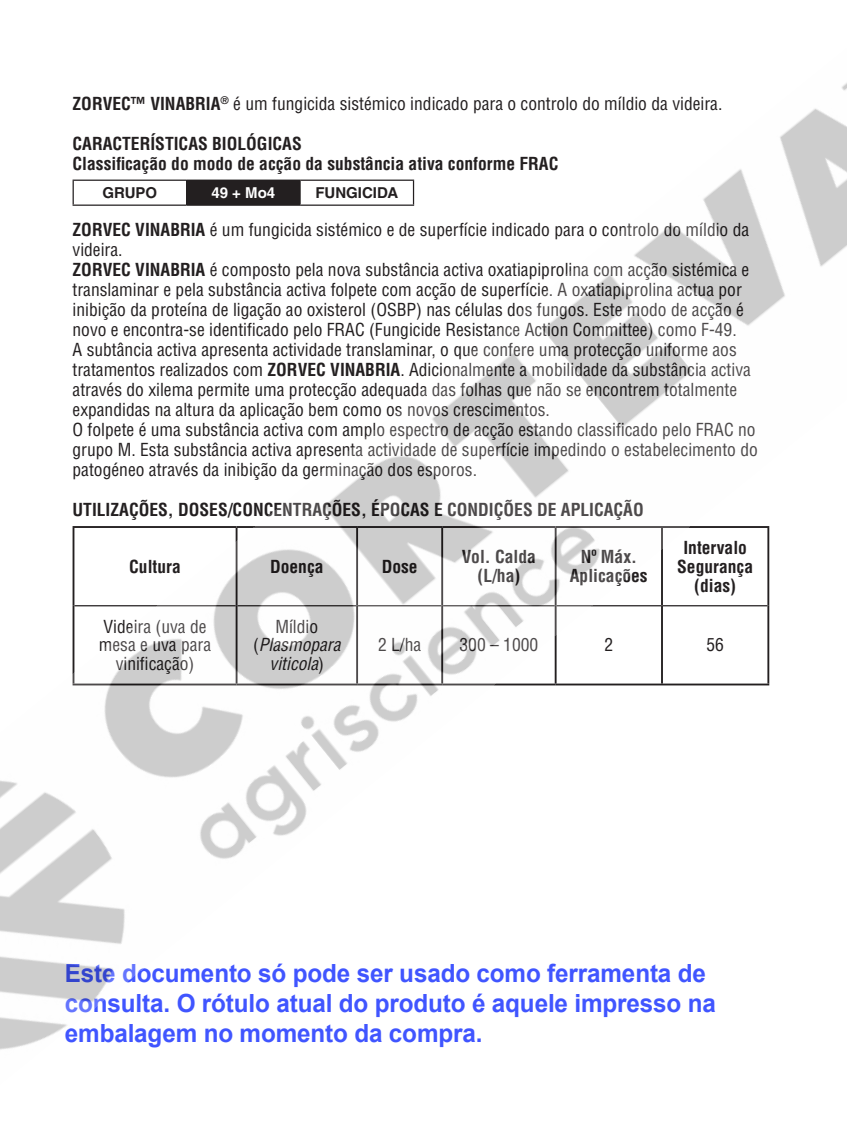
<style>
.page{position:relative;width:847px;height:1129px;background:#fff}
.page>*{position:absolute;margin:0;border:0;box-sizing:border-box;transform-origin:0 0}
.t1{font:700 25px/30px "Arial";letter-spacing:-.005em;color:#4055ff}
.Body_Text{font:condensed 17.5px/20px "Helvetica LT Std";color:#231f20}
.Body_Text-2{font:700 condensed 17.5px/19px "Helvetica LT Std";color:#231f20;text-align:center}
.t2{font:italic condensed 17.5px/19px "Helvetica LT Std";color:#231f20;text-align:center}
.t3{font:700 15px "Helvetica LT Std";color:#231f20}
.t4{font:700 15px "Helvetica LT Std";color:#fff}
.s1{font-weight:700}
.s2{font-style:normal}
</style>
<div class="page">
<img style="left:0;top:83px;width:847px;height:967px">
<p class="Body_Text" style="left:73px;top:93px;width:651px"><span class="s1">ZORVEC™ VINABRIA</span><sup>®</sup> é um fungicida sistémico indicado para o controlo do míldio da videira.</p>
<p class="Body_Text-2" style="left:73px;top:133px;width:231px">CARACTERÍSTICAS BIOLÓGICAS</p>
<p class="Body_Text-2" style="left:73px;top:153px;width:487px">Classificação do modo de acção da substância ativa conforme FRAC</p>
<p class="t3" style="left:102px;top:183px;width:56px">GRUPO</p>
<p class="t4" style="left:211px;top:183px;width:65px">49 + Mo4</p>
<p class="t3" style="left:315px;top:183px;width:84px">FUNGICIDA</p>
<p class="Body_Text" style="left:73px;top:219px;width:678px"><span class="s1">ZORVEC VINABRIA</span> é um fungicida sistémico e de superfície indicado para o controlo do míldio da videira.</p>
<p class="Body_Text" style="left:73px;top:259px;width:679px"><span class="s1">ZORVEC VINABRIA</span> é composto pela nova substância activa oxatiapiprolina com acção sistémica e translaminar e pela substância activa folpete com acção de superfície. A oxatiapiprolina actua por inibição da proteína de ligação ao oxisterol (OSBP) nas células dos fungos. Este modo de acção é novo e encontra-se identificado pelo FRAC (Fungicide Resistance Action Committee) como F-49.<br>A subtância activa apresenta actividade translaminar, o que confere uma protecção uniforme aos tratamentos realizados com <span class="s1">ZORVEC VINABRIA</span>. Adicionalmente a mobilidade da substância activa através do xilema permite uma protecção adequada das folhas que não se encontrem totalmente expandidas na altura da aplicação bem como os novos crescimentos.</p>
<p class="Body_Text" style="left:73px;top:419px;width:686px">O folpete é uma substância activa com amplo espectro de acção estando classificado pelo FRAC no grupo M. Esta substância activa apresenta actividade de superfície impedindo o estabelecimento do patogéneo através da inibição da germinação dos esporos.</p>
<p class="Body_Text-2" style="left:73px;top:500px;width:572px">UTILIZAÇÕES, DOSES/CONCENTRAÇÕES, ÉPOCAS E CONDIÇÕES DE APLICAÇÃO</p>
<p class="Body_Text-2" style="left:129px;top:556px;width:53px">Cultura</p>
<p class="Body_Text-2" style="left:270px;top:556px;width:55px">Doença</p>
<p class="Body_Text-2" style="left:381px;top:556px;width:37px">Dose</p>
<p class="Body_Text-2" style="left:683px;top:537px;width:65px">Intervalo</p>
<p class="Body_Text-2" style="left:677px;top:556px;width:77px">Segurança (dias)</p>
<p class="Body_Text-2" style="left:570px;top:547px;width:79px">Nº Máx.<br>Aplicações</p>
<p class="Body_Text-2" style="left:462px;top:547px;width:76px">Vol. Calda</p>
<p class="Body_Text-2" style="left:477px;top:566px;width:44px">(L/ha)</p>
<p class="Body_Text" style="left:99px;top:616px;width:114px;line-height:19px;text-align:center">Videira (uva de mesa e uva para vinificação)</p>
<p class="t2" style="left:253px;top:616px;width:89px"><span class="s2">Míldio (</span>Plasmopara viticola<span class="s2">)</span></p>
<p class="Body_Text" style="left:378px;top:634px;width:45px">2 L/ha</p>
<p class="Body_Text" style="left:459px;top:634px;width:80px">300 – 1000</p>
<p class="Body_Text" style="left:604px;top:634px;width:10px">2</p>
<p class="Body_Text" style="left:706px;top:634px;width:19px">56</p>
<h1 class="t1" style="left:65px;top:957px;width:652px">Este documento só pode ser usado como ferramenta de consulta. O rótulo atual do produto é aquele impresso na embalagem no momento da compra.</h1>
</div>
